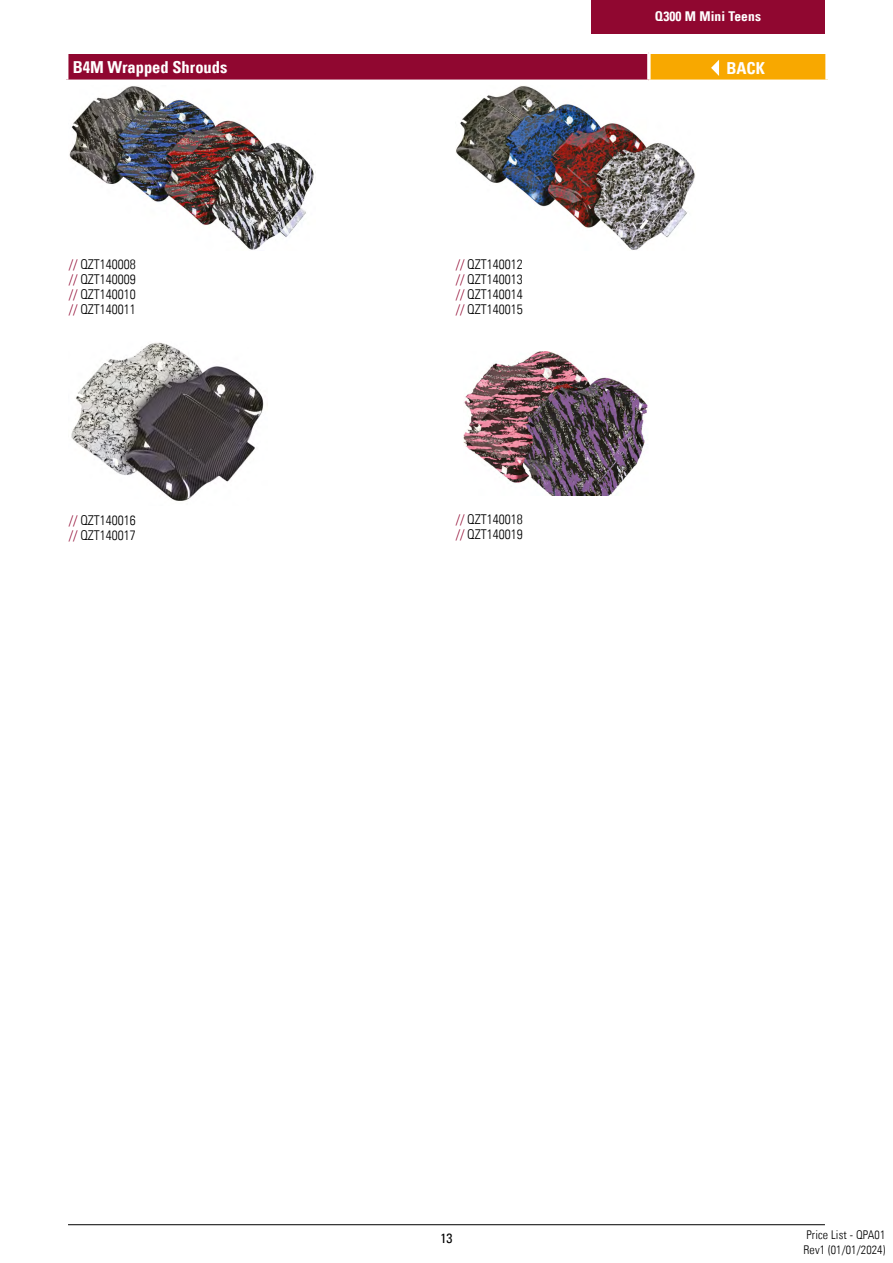
<style>
.page{position:relative;width:893px;height:1263px;background:#fff}
.page>*{position:absolute;margin:0;border:0;box-sizing:border-box;transform-origin:0 0}
.t1{font:16.5px "Univers Com 67 Bold Cond";color:#fff}
.t2{font:13.5px/15px "Univers Com 47 Light Cond";color:#000;text-align:justify}
.t3{font:13.5px "Univers Com 67 Bold Cond";letter-spacing:.01em;color:#fff}
.t4{font:condensed 13.5px "Univers Com 57";color:#000}
.t5{font:12px/14.7px "Univers Com 47 Light Cond";letter-spacing:.01em;color:#000}
.s1{color:#900730}
</style>
<div class="page">
<div style="left:67px;top:52px;width:582px;height:29px;background:#900730"></div>
<div style="left:649px;top:52px;width:178px;height:29px;background:#f8a800"></div>
<hr style="left:649px;top:51px;width:180px;height:3px;background:#fff">
<svg style="left:825px;top:54px;width:3px;height:26px"></svg>
<hr style="left:649px;top:80px;width:180px;height:3px;background:#fff">
<hr style="left:65px;top:51px;width:584px;height:3px;background:#fff">
<hr style="left:65px;top:54px;width:3px;height:26px;background:#fff">
<svg style="left:647px;top:54px;width:4px;height:26px"></svg>
<hr style="left:65px;top:80px;width:584px;height:3px;background:#fff">
<svg style="left:711px;top:60px;width:8px;height:16px"></svg>
<img style="left:456px;top:86px;width:239px;height:164px">
<img style="left:69px;top:86px;width:247px;height:164px">
<img style="left:71px;top:342px;width:193px;height:159px">
<img style="left:464px;top:351px;width:184px;height:144px">
<div style="left:591px;top:0;width:234px;height:34px;background:#900730"></div>
<hr style="left:68px;top:1224px;width:757px;height:1px;background:#000">
<p class="t3" style="left:655px;top:8px;width:108px">Q300 M Mini Teens</p>
<p class="t1" style="left:73px;top:57px;width:156px">B4M Wrapped Shrouds</p>
<p class="t1" style="left:726px;top:58px;width:40px">BACK</p>
<p class="t2" style="left:69px;top:257px;width:68px"><span class="s1">//</span> QZT140008 <span class="s1">//</span> QZT140009 <span class="s1">//</span> QZT140010 <span class="s1">//</span> QZT140011</p>
<p class="t2" style="left:456px;top:257px;width:68px"><span class="s1">//</span> QZT140012 <span class="s1">//</span> QZT140013 <span class="s1">//</span> QZT140014 <span class="s1">//</span> QZT140015</p>
<p class="t2" style="left:69px;top:513px;width:68px"><span class="s1">//</span> QZT140016 <span class="s1">//</span> QZT140017</p>
<p class="t2" style="left:456px;top:512px;width:68px"><span class="s1">//</span> QZT140018 <span class="s1">//</span> QZT140019</p>
<p class="t4" style="left:440px;top:1229px;width:13px">13</p>
<p class="t5" style="left:803px;top:1227px;width:83px">Price List - QPA01<br>Rev1 (01/01/2024)</p>
</div>
